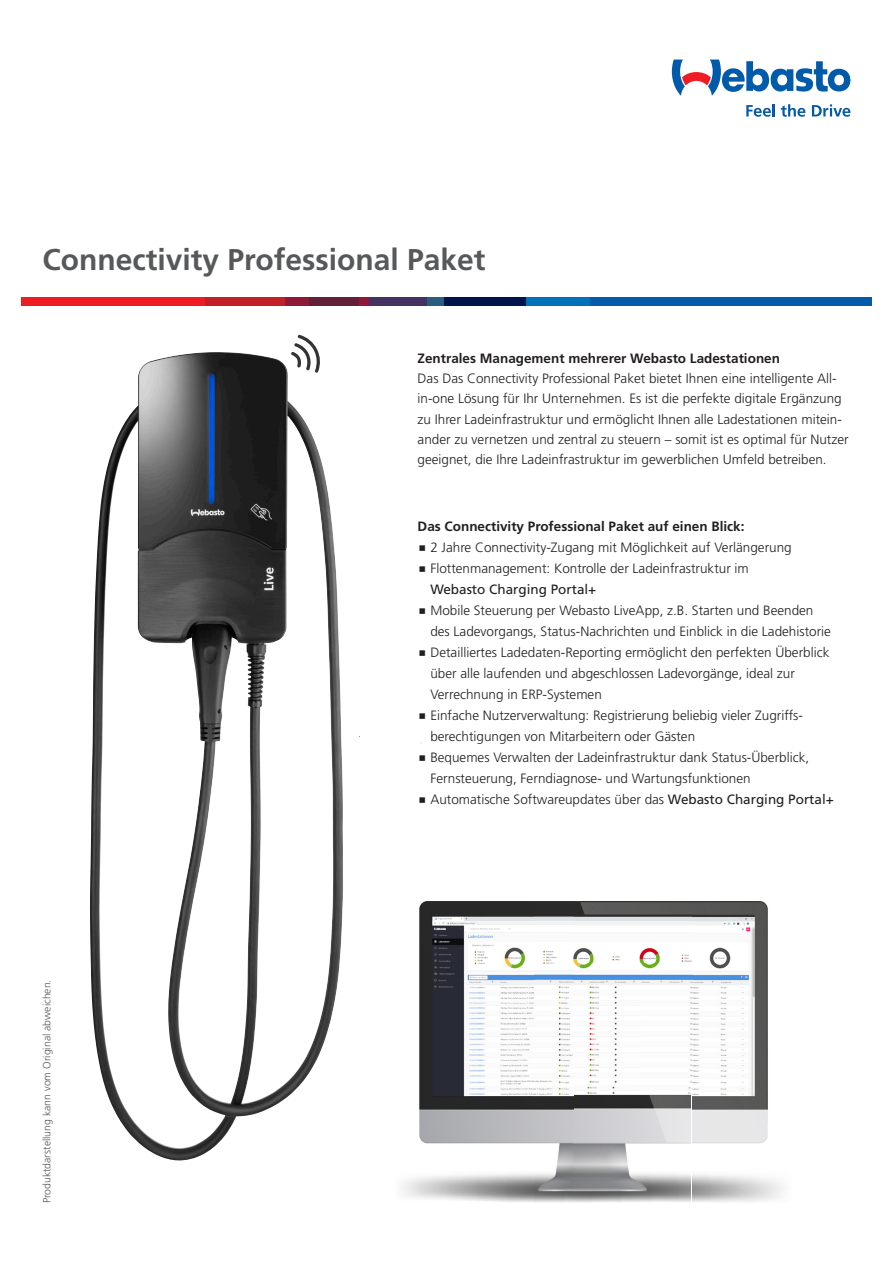
<style>
.page{position:relative;width:893px;height:1263px;background:#fff}
.page>*{position:absolute;margin:0;border:0;box-sizing:border-box;transform-origin:0 0}
.Headline_20pt{font:700 30px "Frutiger";color:#57585a}
.t1{font:300 13.5px/21px "Frutiger";color:#231f20}
.t2{font:700 13.5px "Frutiger";color:#231f20}
.Overline_Table_bold{font:300 10.5px "Frutiger";color:#57585a}
.s1{font-weight:400}
</style>
<div class="page">
<svg style="left:746px;top:104px;width:29px;height:13px"></svg>
<svg style="left:781px;top:104px;width:24px;height:13px"></svg>
<svg style="left:812px;top:104px;width:38px;height:13px"></svg>
<svg style="left:672px;top:60px;width:178px;height:36px"></svg>
<div style="left:21px;top:298px;width:184px;height:8px;background:#ee1d23"></div>
<div style="left:205px;top:298px;width:80px;height:8px;background:#c12027"></div>
<div style="left:285px;top:298px;width:24px;height:8px;background:#901938"></div>
<div style="left:309px;top:298px;width:50px;height:8px;background:#611f38"></div>
<div style="left:359px;top:298px;width:10px;height:8px;background:#901938"></div>
<div style="left:369px;top:298px;width:57px;height:8px;background:#453162"></div>
<div style="left:426px;top:298px;width:18px;height:8px;background:#2a5d80"></div>
<div style="left:444px;top:298px;width:82px;height:8px;background:#00134a"></div>
<div style="left:526px;top:298px;width:64px;height:8px;background:#0072bc"></div>
<div style="left:590px;top:298px;width:282px;height:8px;background:#015aaa"></div>
<img style="left:90px;top:352px;width:253px;height:809px">
<img style="left:402px;top:1123px;width:171px;height:80px">
<img style="left:573px;top:1086px;width:118px;height:117px">
<img style="left:419px;top:902px;width:154px;height:221px">
<img style="left:692px;top:902px;width:76px;height:221px">
<img style="left:573px;top:902px;width:120px;height:181px">
<svg style="left:291px;top:335px;width:30px;height:38px"></svg>
<p class="Headline_20pt" style="left:43px;top:242px;width:444px">Connectivity Professional Paket</p>
<p class="t2" style="left:418px;top:350px;width:364px">Zentrales Management mehrerer Webasto Ladestationen</p>
<p class="t1" style="left:418px;top:369px;width:433px;line-height:20.2px">Das Das Connectivity Professional Paket bietet Ihnen eine intelligente All&shy;in-one Lösung für Ihr Unternehmen. Es ist die perfekte digitale Ergänzung zu Ihrer Ladeinfrastruktur und ermöglicht Ihnen alle Ladestationen mitein&shy;ander zu vernetzen und zentral zu steuern – somit ist es optimal für Nutzer geeignet, die Ihre Ladeinfrastruktur im gewerblichen Umfeld betreiben.</p>
<p class="Overline_Table_bold" style="left:41px;top:1203px;width:225px;rotate:-90deg">Produktdarstellung kann vom Original abweichen.</p>
<p class="t2" style="left:418px;top:519px;width:328px">Das Connectivity Professional Paket auf einen Blick:</p>
<p class="t1" style="left:430px;top:537px;width:363px">2 Jahre Connectivity-Zugang mit Möglichkeit auf Verlängerung</p>
<p class="t1" style="left:430px;top:558px;width:320px">Flottenmanagement: Kontrolle der Ladeinfrastruktur im<br><span class="s1">Webasto Charging Portal+</span></p>
<p class="t1" style="left:430px;top:600px;width:402px">Mobile Steuerung per Webasto LiveApp, z.B. Starten und Beenden des Ladevorgangs, Status-Nachrichten und Einblick in die Ladehistorie</p>
<p class="t1" style="left:430px;top:642px;width:401px">Detailliertes Ladedaten-Reporting ermöglicht den perfekten Überblick über alle laufenden und abgeschlossen Ladevorgänge, ideal zur<br>Verrechnung in ERP-Systemen</p>
<p class="t1" style="left:430px;top:705px;width:374px">Einfache Nutzerverwaltung: Registrierung beliebig vieler Zugriffs&shy;berechtigungen von Mitarbeitern oder Gästen</p>
<p class="t1" style="left:430px;top:747px;width:380px">Bequemes Verwalten der Ladeinfrastruktur dank Status-Überblick,<br>Fernsteuerung, Ferndiagnose- und Wartungsfunktionen</p>
<p class="t1" style="left:430px;top:789px;width:405px">Automatische Softwareupdates über das <span class="s1">Webasto Charging Portal+</span></p>
</div>
